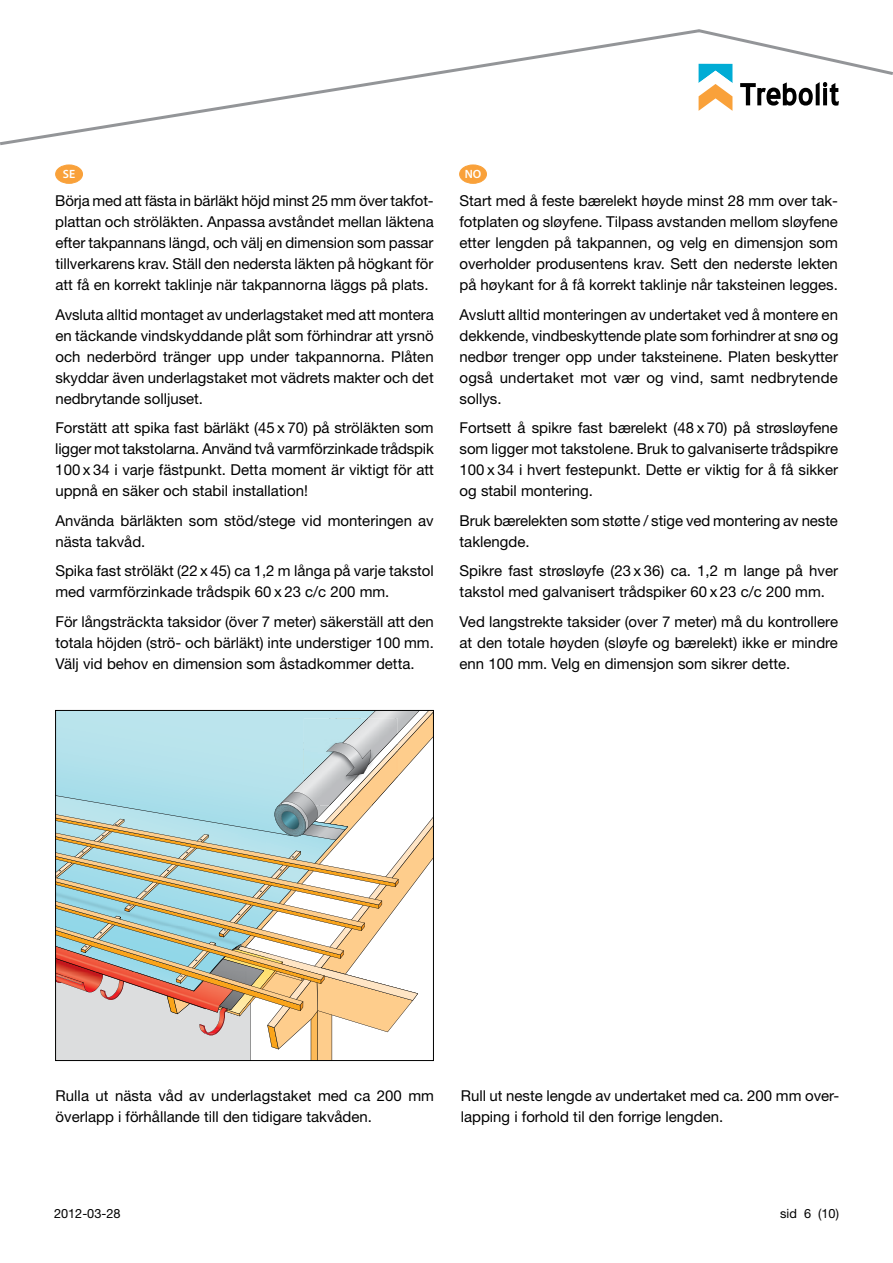
<style>
.page{position:relative;width:893px;height:1263px;background:#fff}
.page>*{position:absolute;margin:0;border:0;box-sizing:border-box;transform-origin:0 0}
.t1{font:15px/21px "Helvetica Neue LT Std";color:#000;text-align:justify}
.t2{font:12.75px "Helvetica Neue LT Std";color:#000}
.t3{font:600 12px "Myriad Pro";color:#fff}
</style>
<div class="page">
<svg style="left:0;top:30px;width:695px;height:116px"></svg>
<svg style="left:695px;top:29px;width:198px;height:82px"></svg>
<svg style="left:57px;top:712px;width:375px;height:347px"></svg>
<div style="left:55px;top:710px;width:379px;height:351px;border:1px solid #000"></div>
<div style="left:56px;top:165px;width:27px;height:18px;background:#f9a13a;border-radius:50%"></div>
<div style="left:55px;top:165px;width:28px;height:19px;border:1px solid #f9a13a;border-radius:50%"></div>
<div style="left:460px;top:165px;width:26px;height:18px;background:#f9a13a;border-radius:50%"></div>
<div style="left:459px;top:165px;width:28px;height:19px;border:1px solid #f9a13a;border-radius:50%"></div>
<p class="t3" style="left:63px;top:167px;width:14px">SE</p>
<p class="t3" style="left:465px;top:167px;width:18px">NO</p>
<p class="t1" style="left:55px;top:190px;width:380px">Börja med att fästa in bärläkt höjd minst 25 mm över takfot&shy;plattan och ströläkten. Anpassa avståndet mellan läktena efter takpannans längd, och välj en dimension som passar tillverkarens krav. Ställ den nedersta läkten på högkant för att få en korrekt taklinje när takpannorna läggs på plats.</p>
<p class="t1" style="left:55px;top:304px;width:380px">Avsluta alltid montaget av underlagstaket med att montera en täckande vindskyddande plåt som förhindrar att yrsnö och nederbörd tränger upp under takpannorna. Plåten skyddar även underlagstaket mot vädrets makter och det nedbrytande solljuset.</p>
<p class="t1" style="left:55px;top:417px;width:380px">Forstätt att spika fast bärläkt (45 x 70) på ströläkten som ligger mot takstolarna. Använd två varmförzinkade trådspik 100 x 34 i varje fästpunkt. Detta moment är viktigt för att uppnå en säker och stabil installation!</p>
<p class="t1" style="left:55px;top:510px;width:380px">Använda bärläkten som stöd/stege vid monteringen av nästa takvåd.</p>
<p class="t1" style="left:55px;top:560px;width:380px">Spika fast ströläkt (22 x 45) ca 1,2 m långa på varje takstol med varmförzinkade trådspik 60 x 23 c/c 200 mm.</p>
<p class="t1" style="left:55px;top:611px;width:380px">För långsträckta taksidor (över 7 meter) säkerställ att den totala höjden (strö- och bärläkt) inte understiger 100 mm.<br>Välj vid behov en dimension som åstadkommer detta.</p>
<p class="t1" style="left:459px;top:190px;width:380px">Start med å feste bærelekt høyde minst 28 mm over tak&shy;fotplaten og sløyfene. Tilpass avstanden mellom sløyfene etter lengden på takpannen, og velg en dimensjon som overholder produsentens krav. Sett den nederste lekten på høykant for å få korrekt taklinje når taksteinen legges.</p>
<p class="t1" style="left:459px;top:304px;width:380px">Avslutt alltid monteringen av undertaket ved å montere en dekkende, vindbeskyttende plate som forhindrer at snø og nedbør trenger opp under taksteinene. Platen beskytter også undertaket mot vær og vind, samt nedbrytende sollys.</p>
<p class="t1" style="left:460px;top:417px;width:380px">Fortsett å spikre fast bærelekt (48 x 70) på strøsløyfene som ligger mot takstolene. Bruk to galvaniserte trådspikre 100 x 34 i hvert festepunkt. Dette er viktig for å få sikker og stabil montering.</p>
<p class="t1" style="left:460px;top:510px;width:380px">Bruk bærelekten som støtte / stige ved montering av neste taklengde.</p>
<p class="t1" style="left:460px;top:560px;width:380px">Spikre fast strøsløyfe (23 x 36) ca. 1,2 m lange på hver takstol med galvanisert trådspiker 60 x 23 c/c 200 mm.</p>
<p class="t1" style="left:460px;top:611px;width:380px">Ved langstrekte taksider (over 7 meter) må du kontrollere at den totale høyden (sløyfe og bærelekt) ikke er mindre enn 100 mm. Velg en dimensjon som sikrer dette.</p>
<p class="t1" style="left:56px;top:1085px;width:380px">Rulla ut nästa våd av underlagstaket med ca 200 mm överlapp i förhållande till den tidigare takvåden.</p>
<p class="t1" style="left:461px;top:1085px;width:380px">Rull ut neste lengde av undertaket med ca. 200 mm over&shy;lapping i forhold til den forrige lengden.</p>
<p class="t2" style="left:54px;top:1206px;width:68px">2012-03-28</p>
<p class="t2" style="left:780px;top:1206px;width:60px">sid 6 (10)</p>
</div>
